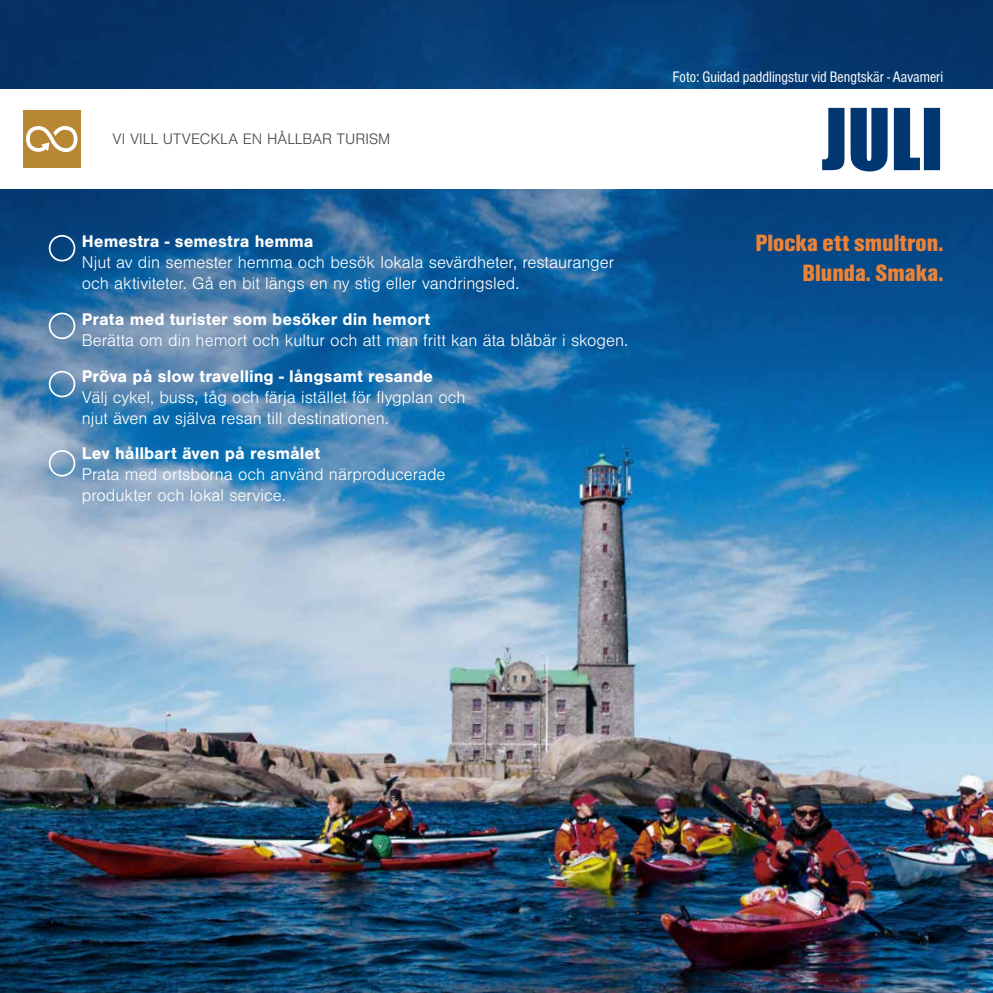
<style>
.page{position:relative;width:993px;height:993px;background:#fff}
.page>*{position:absolute;margin:0;border:0;box-sizing:border-box;transform-origin:0 0}
.t1{font:900 24.5px/29.4px "Nimbus San Con";color:#ee8335;text-align:right}
.t2{font:300 17.5px/21px "Nimbus San";color:#fff}
.t3{font:700 17.5px "Nimbus San";color:#fff}
.t4{font:15.75px "Nimbus San Con";color:#fff}
.t5{font:300 15.75px "Nimbus San";color:#4b4643}
</style>
<div class="page">
<img style="left:0;top:0;width:992px;height:992px">
<div style="left:0;top:89px;width:992px;height:100px;background:#fff"></div>
<svg style="left:822px;top:108px;width:117px;height:63px"></svg>
<div style="left:49px;top:235px;width:26px;height:26px;border:2px solid #fff;border-radius:50%"></div>
<div style="left:49px;top:312px;width:26px;height:27px;border:2px solid #fff;border-radius:50%"></div>
<div style="left:49px;top:370px;width:26px;height:27px;border:2px solid #fff;border-radius:50%"></div>
<div style="left:49px;top:450px;width:26px;height:26px;border:2px solid #fff;border-radius:50%"></div>
<div style="left:23px;top:110px;width:58px;height:58px;background:#b78734"></div>
<svg style="left:26px;top:126px;width:51px;height:26px"></svg>
<p class="t5" style="left:112px;top:131px;width:279px">VI VILL UTVECKLA EN HÅLLBAR TURISM</p>
<p class="t3" style="left:82px;top:231px;width:233px">Hemestra - semestra hemma</p>
<p class="t2" style="left:82px;top:252px;width:534px">Njut av din semester hemma och besök lokala sevärdheter, restauranger och aktiviteter. Gå en bit längs en ny stig eller vandringsled.</p>
<p class="t3" style="left:82px;top:309px;width:349px">Prata med turister som besöker din hemort</p>
<p class="t2" style="left:82px;top:330px;width:547px">Berätta om din hemort och kultur och att man fritt kan äta blåbär i skogen.</p>
<p class="t3" style="left:82px;top:366px;width:352px">Pröva på slow travelling - långsamt resande</p>
<p class="t2" style="left:82px;top:386px;width:385px">Välj cykel, buss, tåg och färja istället för flygplan och njut även av själva resan till destinationen.</p>
<p class="t3" style="left:82px;top:443px;width:240px">Lev hållbart även på resmålet</p>
<p class="t2" style="left:82px;top:464px;width:365px">Prata med ortsborna och använd närproducerade produkter och lokal service.</p>
<p class="t4" style="left:672px;top:68px;width:272px">Foto: Guidad paddlingstur vid Bengtskär - Aavameri</p>
<h1 class="t1" style="left:755px;top:228px;width:189px">Plocka ett smultron.<br>Blunda. Smaka.</h1>
</div>
